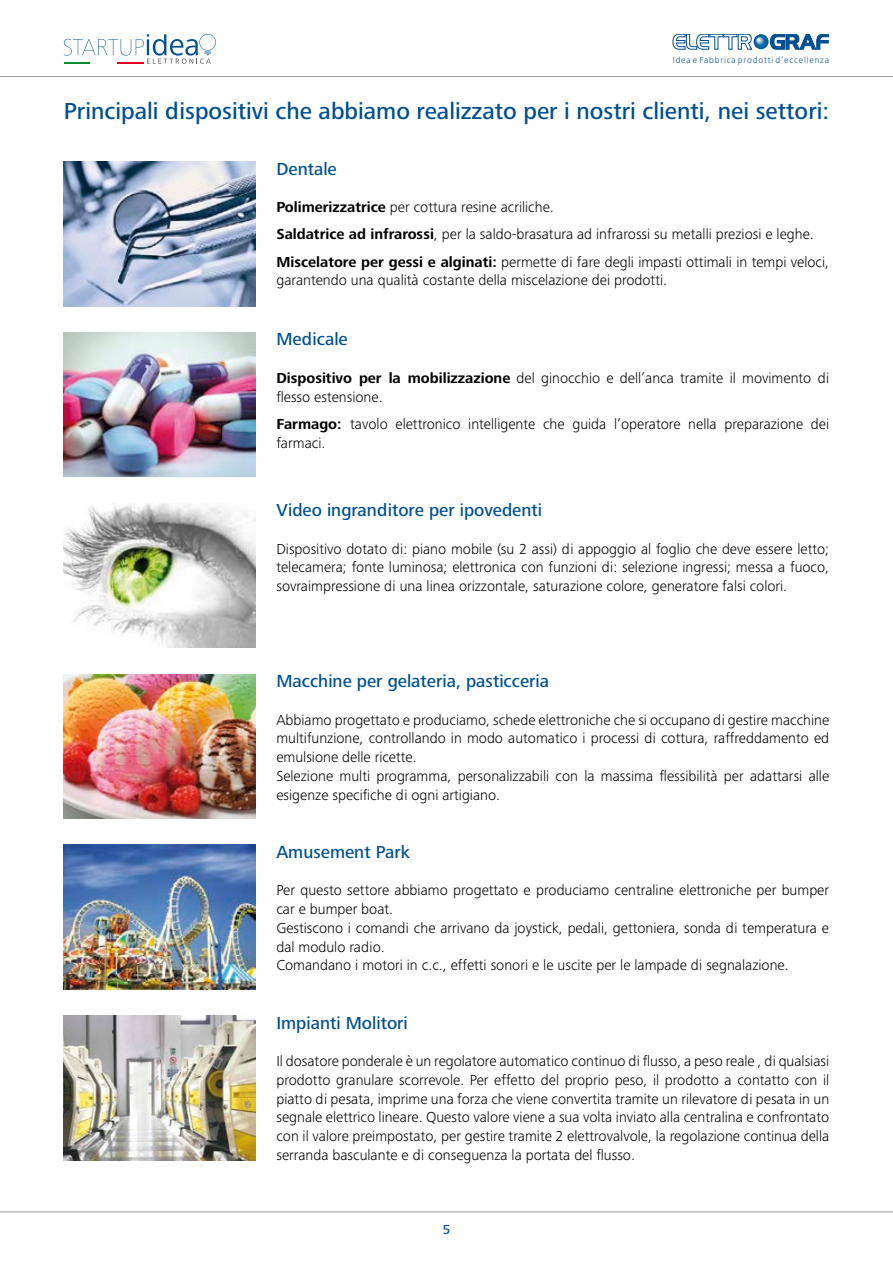
<style>
.page{position:relative;width:893px;height:1263px;background:#fff}
.page>*{position:absolute;margin:0;border:0;box-sizing:border-box;transform-origin:0 0}
.t1{font:500 24px "Frutiger Next Pro";color:#004f90}
.t2{font:500 18px "Frutiger Next Pro";color:#004f90}
.t3{font:300 15px/18.8px "Frutiger Next Pro";color:#000}
.t4{font:500 13.5px "Frutiger Next Pro";color:#004f90}
.t5{font:300 9px "Frutiger Next Pro";letter-spacing:.09em;color:#004f90}
.s1{font-weight:700}
</style>
<div class="page">
<hr style="left:0;top:1211px;width:893px;height:1px;background:#9c9d9f">
<hr style="left:0;top:76px;width:893px;height:1px;background:#9c9d9f">
<svg style="left:64px;top:34px;width:152px;height:30px"></svg>
<hr style="left:64px;top:62px;width:26px;height:2px;background:#008f36">
<hr style="left:90px;top:62px;width:27px;height:2px;background:#fff">
<hr style="left:117px;top:62px;width:27px;height:2px;background:#e2001a">
<svg style="left:673px;top:34px;width:156px;height:15px"></svg>
<img style="left:64px;top:162px;width:191px;height:144px">
<img style="left:64px;top:503px;width:191px;height:145px">
<img style="left:64px;top:845px;width:191px;height:144px">
<img style="left:64px;top:332px;width:191px;height:145px">
<img style="left:64px;top:674px;width:191px;height:145px">
<img style="left:64px;top:1016px;width:191px;height:144px">
<p class="t5" style="left:673px;top:55px;width:158px">Idea e Fabbrica prodotti d’eccellenza</p>
<p class="t1" style="left:64px;top:98px;width:767px">Principali dispositivi che abbiamo realizzato per i nostri clienti, nei settori:</p>
<p class="t2" style="left:276px;top:158px;width:62px">Dentale</p>
<p class="t3" style="left:276px;top:198px;width:279px"><span class="s1">Polimerizzatrice</span> per cottura resine acriliche.</p>
<p class="t3" style="left:276px;top:225px;width:539px"><span class="s1">Saldatrice ad infrarossi</span>, per la saldo-brasatura ad infrarossi su metalli preziosi e leghe.</p>
<p class="t3" style="left:276px;top:252px;width:554px"><span class="s1">Miscelatore per gessi e alginati:</span> permette di fare degli impasti ottimali in tempi veloci, garantendo una qualità costante della miscelazione dei prodotti.</p>
<p class="t2" style="left:276px;top:329px;width:73px">Medicale</p>
<p class="t3" style="left:276px;top:368px;width:554px"><span class="s1">Dispositivo per la mobilizzazione</span> del ginocchio e dell’anca tramite il movimento di flesso estensione.</p>
<p class="t3" style="left:276px;top:414px;width:554px"><span class="s1">Farmago:</span> tavolo elettronico intelligente che guida l’operatore nella preparazione dei farmaci.</p>
<p class="t2" style="left:276px;top:500px;width:267px">Video ingranditore per ipovedenti</p>
<p class="t3" style="left:276px;top:539px;width:554px;text-align:justify">Dispositivo dotato di: piano mobile (su 2 assi) di appoggio al foglio che deve essere letto; telecamera; fonte luminosa; elettronica con funzioni di: selezione ingressi; messa a fuoco, sovraimpressione di una linea orizzontale, saturazione colore, generatore falsi colori.</p>
<p class="t2" style="left:276px;top:671px;width:274px">Macchine per gelateria, pasticceria</p>
<p class="t3" style="left:276px;top:710px;width:554px;text-align:justify">Abbiamo progettato e produciamo, schede elettroniche che si occupano di gestire macchine multifunzione, controllando in modo automatico i processi di cottura, raffreddamento ed emulsione delle ricette.</p>
<p class="t3" style="left:276px;top:766px;width:554px">Selezione multi programma, personalizzabili con la massima flessibilità per adattarsi alle esigenze specifiche di ogni artigiano.</p>
<p class="t2" style="left:276px;top:841px;width:135px">Amusement Park</p>
<p class="t3" style="left:276px;top:881px;width:554px">Per questo settore abbiamo progettato e produciamo centraline elettroniche per bumper car e bumper boat.</p>
<p class="t3" style="left:276px;top:918px;width:554px">Gestiscono i comandi che arrivano da joystick, pedali, gettoniera, sonda di temperatura e dal modulo radio.</p>
<p class="t3" style="left:276px;top:956px;width:514px">Comandano i motori in c.c., effetti sonori e le uscite per le lampade di segnalazione.</p>
<p class="t2" style="left:276px;top:1012px;width:133px">Impianti Molitori</p>
<p class="t3" style="left:276px;top:1052px;width:554px;text-align:justify">Il dosatore ponderale è un regolatore automatico continuo di flusso, a peso reale , di qualsiasi prodotto granulare scorrevole. Per effetto del proprio peso, il prodotto a contatto con il piatto di pesata, imprime una forza che viene convertita tramite un rilevatore di pesata in un segnale elettrico lineare. Questo valore viene a sua volta inviato alla centralina e confrontato con il valore preimpostato, per gestire tramite 2 elettrovalvole, la regolazione continua della serranda basculante e di conseguenza la portata del flusso.</p>
<p class="t4" style="left:443px;top:1222px;width:9px">5</p>
</div>
